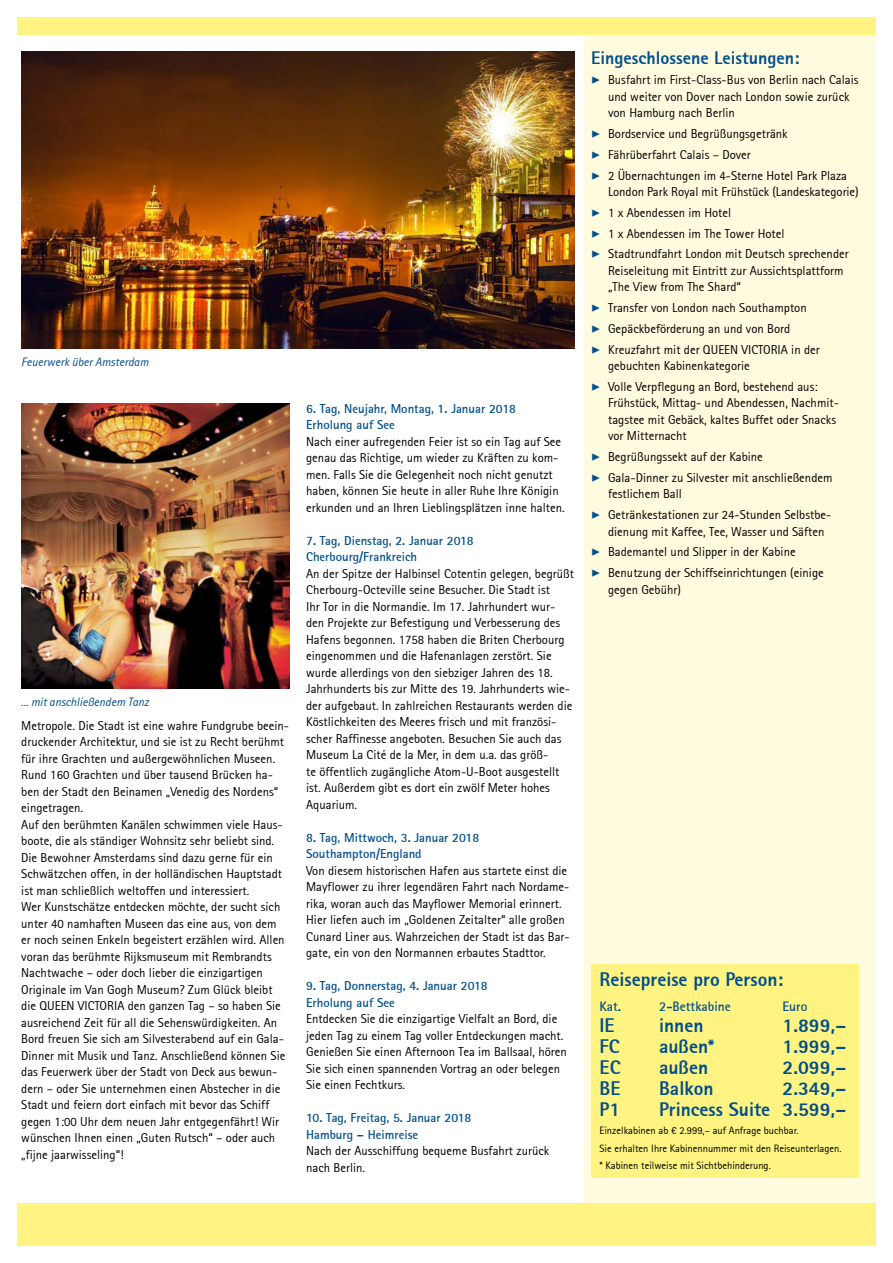
<style>
.page{position:relative;width:893px;height:1263px;background:#fff}
.page>*{position:absolute;margin:0;border:0;box-sizing:border-box;transform-origin:0 0}
.t1{font:800 19.5px "Rotis Sans Serif";color:#004e8b}
.t2{font:800 18px "Rotis Sans Serif";color:#004e8b}
.t3{font:700 13.5px "Rotis Sans Serif";color:#004e8b}
.t4{font:12.75px/16.5px "Rotis Sans Serif";color:#000}
.t5{font:700 12.75px/16.5px "Rotis Sans Serif";color:#004e8b}
.t6{font:italic 12px "Rotis Sans Serif";color:#004e8b}
.t7{font:10.5px/17.7px "Rotis Sans Serif";color:#000}
.s1{font-family:"Minion Pro";font-weight:700;font-style:italic;font-size:15.3px;color:#004e8b}
</style>
<div class="page">
<div style="left:585px;top:30px;width:291px;height:1206px;background:#fffbdf"></div>
<div style="left:17px;top:1203px;width:859px;height:43px;background:#fff481"></div>
<div style="left:17px;top:17px;width:859px;height:17px;background:#fff481"></div>
<img style="left:21px;top:51px;width:553px;height:298px">
<img style="left:21px;top:404px;width:268px;height:285px">
<div style="left:591px;top:964px;width:268px;height:214px;background:#fff481"></div>
<p class="t6" style="left:21px;top:354px;width:129px">Feuerwerk über Amsterdam</p>
<p class="t6" style="left:21px;top:695px;width:129px">... mit anschließendem Tanz</p>
<p class="t4" style="left:21px;top:717px;width:269px">Metropole. Die Stadt ist eine wahre Fundgrube beein&shy;druckender Architektur, und sie ist zu Recht berühmt für ihre Grachten und außergewöhnlichen Museen.<br>Rund 160 Grachten und über tausend Brücken ha&shy;ben der Stadt den Beinamen „Venedig des Nordens“ eingetragen.<br>Auf den berühmten Kanälen schwimmen viele Haus&shy;boote, die als ständiger Wohnsitz sehr beliebt sind.<br>Die Bewohner Amsterdams sind dazu gerne für ein Schwätzchen offen, in der holländischen Hauptstadt ist man schließlich weltoffen und interessiert.<br>Wer Kunstschätze entdecken möchte, der sucht sich unter 40 namhaften Museen das eine aus, von dem er noch seinen Enkeln begeistert erzählen wird. Allen voran das berühmte Rijksmuseum mit Rembrandts Nachtwache – oder doch lieber die einzigartigen Originale im Van Gogh Museum? Zum Glück bleibt die QUEEN VICTORIA den ganzen Tag – so haben Sie ausreichend Zeit für all die Sehenswürdigkeiten. An Bord freuen Sie sich am Silvesterabend auf ein Gala-Dinner mit Musik und Tanz. Anschließend können Sie das Feuerwerk über der Stadt von Deck aus bewun&shy;dern – oder Sie unternehmen einen Abstecher in die Stadt und feiern dort einfach mit bevor das Schiff gegen 1:00 Uhr dem neuen Jahr entgegenfährt! Wir wünschen Ihnen einen „Guten Rutsch“ – oder auch „fijne jaarwisseling“!</p>
<p class="t5" style="left:306px;top:400px;width:211px">6. Tag, Neujahr, Montag, 1. Januar 2018<br>Erholung auf See</p>
<p class="t4" style="left:306px;top:433px;width:260px">Nach einer aufregenden Feier ist so ein Tag auf See genau das Richtige, um wieder zu Kräften zu kom&shy;men. Falls Sie die Gelegenheit noch nicht genutzt haben, können Sie heute in aller Ruhe Ihre Königin erkunden und an Ihren Lieblingsplätzen inne halten.</p>
<p class="t5" style="left:306px;top:532px;width:169px">7. Tag, Dienstag, 2. Januar 2018<br>Cherbourg/Frankreich</p>
<p class="t4" style="left:306px;top:565px;width:269px">An der Spitze der Halbinsel Cotentin gelegen, begrüßt Cherbourg-Octeville seine Besucher. Die Stadt ist<br>Ihr Tor in die Normandie. Im 17. Jahrhundert wur&shy;den Projekte zur Befestigung und Verbesserung des Hafens begonnen. 1758 haben die Briten Cherbourg eingenommen und die Hafenanlagen zerstört. Sie wurde allerdings von den siebziger Jahren des 18.<br>Jahrhunderts bis zur Mitte des 19. Jahrhunderts wie&shy;der aufgebaut. In zahlreichen Restaurants werden die Köstlichkeiten des Meeres frisch und mit französi&shy;scher Raffinesse angeboten. Besuchen Sie auch das Museum La Cité de la Mer, in dem u.a. das größ-<br>te öffentlich zugängliche Atom-U-Boot ausgestellt ist. Außerdem gibt es dort ein zwölf Meter hohes Aquarium.</p>
<p class="t5" style="left:306px;top:829px;width:175px">8. Tag, Mittwoch, 3. Januar 2018<br>Southampton/England</p>
<p class="t4" style="left:306px;top:862px;width:265px">Von diesem historischen Hafen aus startete einst die Mayflower zu ihrer legendären Fahrt nach Nordame&shy;rika, woran auch das Mayflower Memorial erinnert.<br>Hier liefen auch im „Goldenen Zeitalter“ alle großen Cunard Liner aus. Wahrzeichen der Stadt ist das Bar&shy;gate, ein von den Normannen erbautes Stadttor.</p>
<p class="t5" style="left:306px;top:977px;width:183px">9. Tag, Donnerstag, 4. Januar 2018<br>Erholung auf See</p>
<p class="t4" style="left:306px;top:1011px;width:262px">Entdecken Sie die einzigartige Vielfalt an Bord, die jeden Tag zu einem Tag voller Entdeckungen macht.<br>Genießen Sie einen Afternoon Tea im Ballsaal, hören Sie sich einen spannenden Vortrag an oder belegen Sie einen Fechtkurs.</p>
<p class="t5" style="left:306px;top:1109px;width:167px">10. Tag, Freitag, 5. Januar 2018<br>Hamburg – Heimreise</p>
<p class="t4" style="left:306px;top:1143px;width:245px">Nach der Ausschiffung bequeme Busfahrt zurück nach Berlin.</p>
<h2 class="t2" style="left:591px;top:46px;width:210px">Eingeschlossene Leistungen:</h2>
<p class="t4" style="left:608px;top:72px;width:252px;text-indent:-17px"><span class="s1">▶</span> Busfahrt im First-Class-Bus von Berlin nach Calais und weiter von Dover nach London sowie zurück von Hamburg nach Berlin</p>
<p class="t4" style="left:591px;top:123px;width:258px;line-height:20.7px"><span class="s1">▶</span> Bordservice und Begrüßungsgetränk<br><span class="s1">▶</span> Fährüberfahrt Calais – Dover<br><span class="s1">▶</span> 2 Übernachtungen im 4-Sterne Hotel Park Plaza</p>
<p class="t4" style="left:591px;top:181px;width:269px;line-height:20.7px;text-indent:17px">London Park Royal mit Frühstück (Landeskategorie) <span class="s1">▶</span> 1 x Abendessen im Hotel<br><span class="s1">▶</span> 1 x Abendessen im The Tower Hotel<br><span class="s1">▶</span> Stadtrundfahrt London mit Deutsch sprechender</p>
<p class="t4" style="left:608px;top:262px;width:237px">Reiseleitung mit Eintritt zur Aussichtsplattform „The View from The Shard“</p>
<p class="t4" style="left:591px;top:297px;width:230px;line-height:20.7px"><span class="s1">▶</span> Transfer von London nach Southampton<br><span class="s1">▶</span> Gepäckbeförderung an und von Bord<br><span class="s1">▶</span> Kreuzfahrt mit der QUEEN VICTORIA in der</p>
<p class="t4" style="left:591px;top:355px;width:228px;line-height:20.7px;text-indent:17px">gebuchten Kabinenkategorie<br><span class="s1">▶</span> Volle Verpflegung an Bord, bestehend aus:</p>
<p class="t4" style="left:608px;top:395px;width:232px">Frühstück, Mittag- und Abendessen, Nachmit&shy;tagstee mit Gebäck, kaltes Buffet oder Snacks vor Mitternacht</p>
<p class="t4" style="left:591px;top:446px;width:243px;line-height:20.7px"><span class="s1">▶</span> Begrüßungssekt auf der Kabine<br><span class="s1">▶</span> Gala-Dinner zu Silvester mit anschließendem</p>
<p class="t4" style="left:591px;top:484px;width:242px;line-height:20.7px;text-indent:17px">festlichem Ball<br><span class="s1">▶</span> Getränkestationen zur 24-Stunden Selbstbe-</p>
<p class="t4" style="left:591px;top:521px;width:235px;line-height:20.7px;text-indent:17px">dienung mit Kaffee, Tee, Wasser und Säften <span class="s1">▶</span> Bademantel und Slipper in der Kabine<br><span class="s1">▶</span> Benutzung der Schiffseinrichtungen (einige</p>
<p class="t4" style="left:608px;top:581px;width:74px">gegen Gebühr)</p>
<h1 class="t1" style="left:600px;top:967px;width:185px">Reisepreise pro Person:</h1>
<p class="t3" style="left:600px;top:998px;width:23px">Kat.</p>
<p class="t3" style="left:659px;top:998px;width:73px">2-Bettkabine</p>
<p class="t3" style="left:782px;top:998px;width:27px">Euro</p>
<h1 class="t1" style="left:600px;top:1013px;width:17px">IE</h1>
<h1 class="t1" style="left:659px;top:1013px;width:46px">innen</h1>
<h1 class="t1" style="left:783px;top:1013px;width:65px">1.899,–</h1>
<h1 class="t1" style="left:600px;top:1034px;width:22px">FC</h1>
<h1 class="t1" style="left:659px;top:1034px;width:57px">außen*</h1>
<h1 class="t1" style="left:783px;top:1034px;width:65px">1.999,–</h1>
<h1 class="t1" style="left:600px;top:1055px;width:22px">EC</h1>
<h1 class="t1" style="left:659px;top:1055px;width:51px">außen</h1>
<h1 class="t1" style="left:783px;top:1055px;width:65px">2.099,–</h1>
<h1 class="t1" style="left:600px;top:1076px;width:22px">BE</h1>
<h1 class="t1" style="left:659px;top:1076px;width:56px">Balkon</h1>
<h1 class="t1" style="left:783px;top:1076px;width:65px">2.349,–</h1>
<h1 class="t1" style="left:600px;top:1097px;width:22px">P1</h1>
<h1 class="t1" style="left:659px;top:1097px;width:189px">Princess Suite 3.599,–</h1>
<p class="t7" style="left:600px;top:1121px;width:244px">Einzelkabinen ab € 2.999,– auf Anfrage buchbar.<br>Sie erhalten Ihre Kabinennummer mit den Reiseunterlagen. * Kabinen teilweise mit Sichtbehinderung.</p>
</div>
